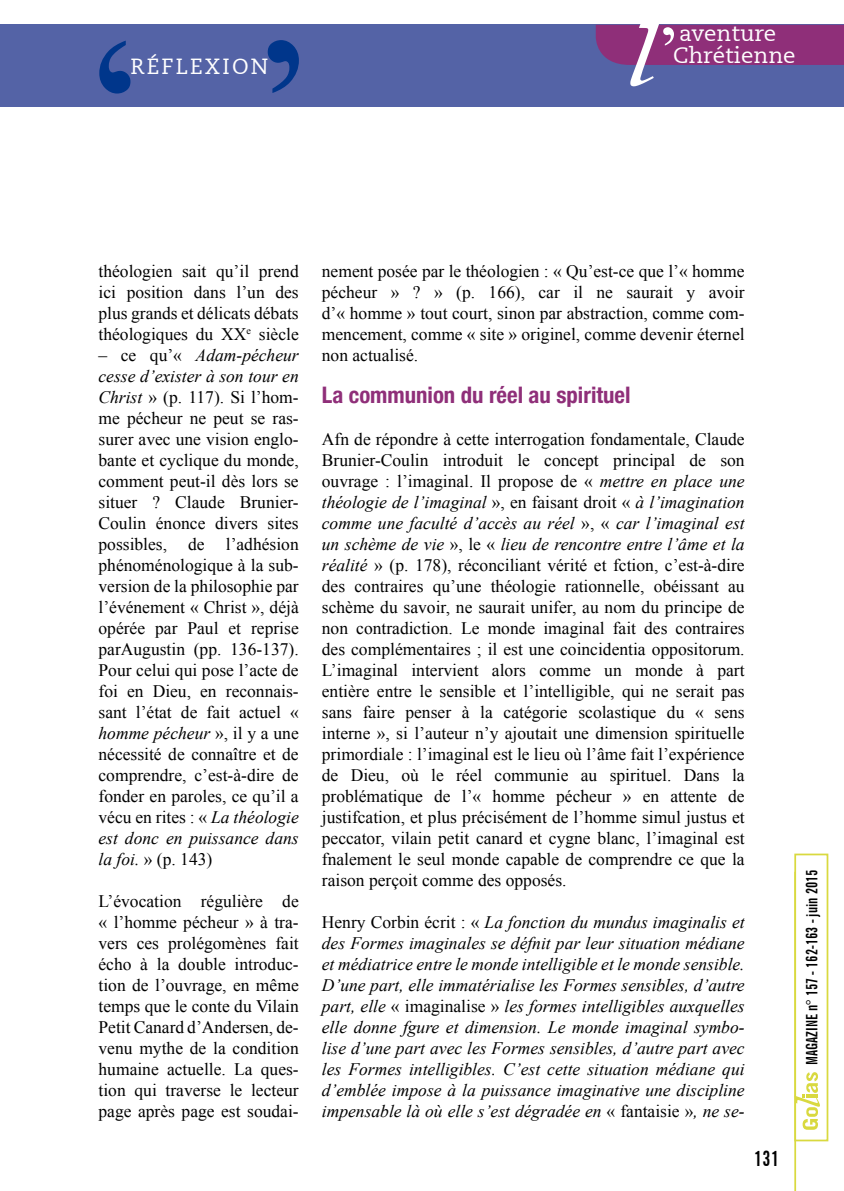
<style>
.page{position:relative;width:844px;height:1191px;background:#fff}
.page>*{position:absolute;margin:0;border:0;box-sizing:border-box;transform-origin:0 0}
.t1{font:700 condensed 22.75px "Helvetica 77";color:#8f2f79}
.t2{font:22.4px/22.4px "PMN Caecilia 55 Roman";color:#fff}
.t3{font:21.88px "PMN Caecilia 55 Roman";letter-spacing:.1em;color:#fff}
.t4{font:700 extra-condensed 21px "News Gothic BT";color:#000}
.t5{font:17.5px/21px "Times New Roman";color:#000;text-align:justify}
.t6{font:italic 17.5px/21px "Times New Roman";color:#000;text-align:justify}
.t7{font:700 extra-condensed 15.75px "News Gothic BT";color:#000}
.s1{font-style:italic}
.s2{font-style:normal}
</style>
<div class="page">
<div style="left:1px;top:25px;width:842px;height:82px;background:#5463a6"></div>
<svg style="left:595px;top:24px;width:248px;height:62px"></svg>
<svg style="left:268px;top:40px;width:31px;height:53px"></svg>
<svg style="left:99px;top:41px;width:31px;height:53px"></svg>
<hr style="left:794px;top:871px;width:1px;height:320px;background:#d9d93f">
<div style="left:794px;top:853px;width:34px;height:288px;background:#fff;border:2px solid #d9d93f"></div>
<svg style="left:794px;top:1072px;width:25px;height:57px"></svg>
<p class="t3" style="left:130px;top:54px;width:139px">Réflexion</p>
<p class="t2" style="left:673px;top:23px;width:124px">aventure<br>Chrétienne</p>
<p class="t5" style="left:98px;top:260px;width:202px">théologien sait qu’il prend ici position dans l’un des plus grands et délicats débats théologiques du XX<sup>e</sup> siècle</p>
<p class="t5" style="left:98px;top:344px;width:202px">– ce qu’« <span class="s1">Adam-pécheur cesse d’exister à son tour en Christ</span> » (p. 117). Si l’hom&shy;me pécheur ne peut se ras&shy;surer avec une vision englo&shy;bante et cyclique du monde, comment peut-il dès lors se situer ? Claude Brunier-Coulin énonce divers sites possibles, de l’adhésion phénoménologique à la sub&shy;version de la philosophie par l’événement « Christ », déjà opérée par Paul et reprise parAugustin (pp. 136-137).<br>Pour celui qui pose l’acte de foi en Dieu, en reconnais&shy;sant l’état de fait actuel « <span class="s1">homme pécheur</span> », il y a une nécessité de connaître et de comprendre, c’est-à-dire de fonder en paroles, ce qu’il a vécu en rites : « <span class="s1">La théologie est donc en puissance dans la foi.</span> » (p. 143)</p>
<p class="t5" style="left:98px;top:890px;width:202px">L’évocation régulière de « l’homme pécheur » à tra&shy;vers ces prolégomènes fait écho à la double introduc&shy;tion de l’ouvrage, en même temps que le conte du Vilain Petit Canard d’Andersen, de&shy;venu mythe de la condition humaine actuelle. La ques&shy;tion qui traverse le lecteur page après page est soudai-</p>
<p class="t5" style="left:322px;top:260px;width:424px">nement posée par le théologien : « Qu’est-ce que l’« homme pécheur » ? » (p. 166), car il ne saurait y avoir d’« homme » tout court, sinon par abstraction, comme com&shy;mencement, comme « site » originel, comme devenir éternel non actualisé.</p>
<h1 class="t1" style="left:322px;top:381px;width:310px">La communion du réel au spirituel</h1>
<p class="t5" style="left:322px;top:428px;width:424px">Afn de répondre à cette interrogation fondamentale, Claude Brunier-Coulin introduit le concept principal de son ouvrage : l’imaginal. Il propose de « <span class="s1">mettre en place une théologie de l’imaginal</span> », en faisant droit « <span class="s1">à l’imagination comme une faculté d’accès au réel</span> », « <span class="s1">car l’imaginal est un schème de vie</span> », le « <span class="s1">lieu de rencontre entre l’âme et la réalité</span> » (p. 178), réconciliant vérité et fction, c’est-à-dire des contraires qu’une théologie rationnelle, obéissant au schème du savoir, ne saurait unifer, au nom du principe de non contradiction. Le monde imaginal fait des contraires des complémentaires ; il est une coincidentia oppositorum.<br>L’imaginal intervient alors comme un monde à part entière entre le sensible et l’intelligible, qui ne serait pas sans faire penser à la catégorie scolastique du « sens interne », si l’auteur n’y ajoutait une dimension spirituelle primordiale : l’imaginal est le lieu où l’âme fait l’expérience de Dieu, où le réel communie au spirituel. Dans la problématique de l’« homme pécheur » en attente de justifcation, et plus précisément de l’homme simul justus et peccator, vilain petit canard et cygne blanc, l’imaginal est fnalement le seul monde capable de comprendre ce que la raison perçoit comme des opposés.</p>
<p class="t6" style="left:322px;top:911px;width:424px"><span class="s2">Henry Corbin écrit : «</span> La fonction du mundus imaginalis et des Formes imaginales se défnit par leur situation médiane et médiatrice entre le monde intelligible et le monde sensible.<br>D’une part, elle immatérialise les Formes sensibles, d’autre part, elle <span class="s2">« imaginalise »</span> les formes intelligibles auxquelles elle donne fgure et dimension. Le monde imaginal symbo&shy;lise d’une part avec les Formes sensibles, d’autre part avec les Formes intelligibles. C’est cette situation médiane qui d’emblée impose à la puissance imaginative une discipline impensable là où elle s’est dégradée en <span class="s2">« fantaisie »</span>, ne se-</p>
<p class="t4" style="left:754px;top:1145px;width:27px">131</p>
<p class="t7" style="left:802px;top:1064px;width:197px;rotate:-90deg">Magazine n° 157 - 162-163 - juin 2015</p>
</div>
